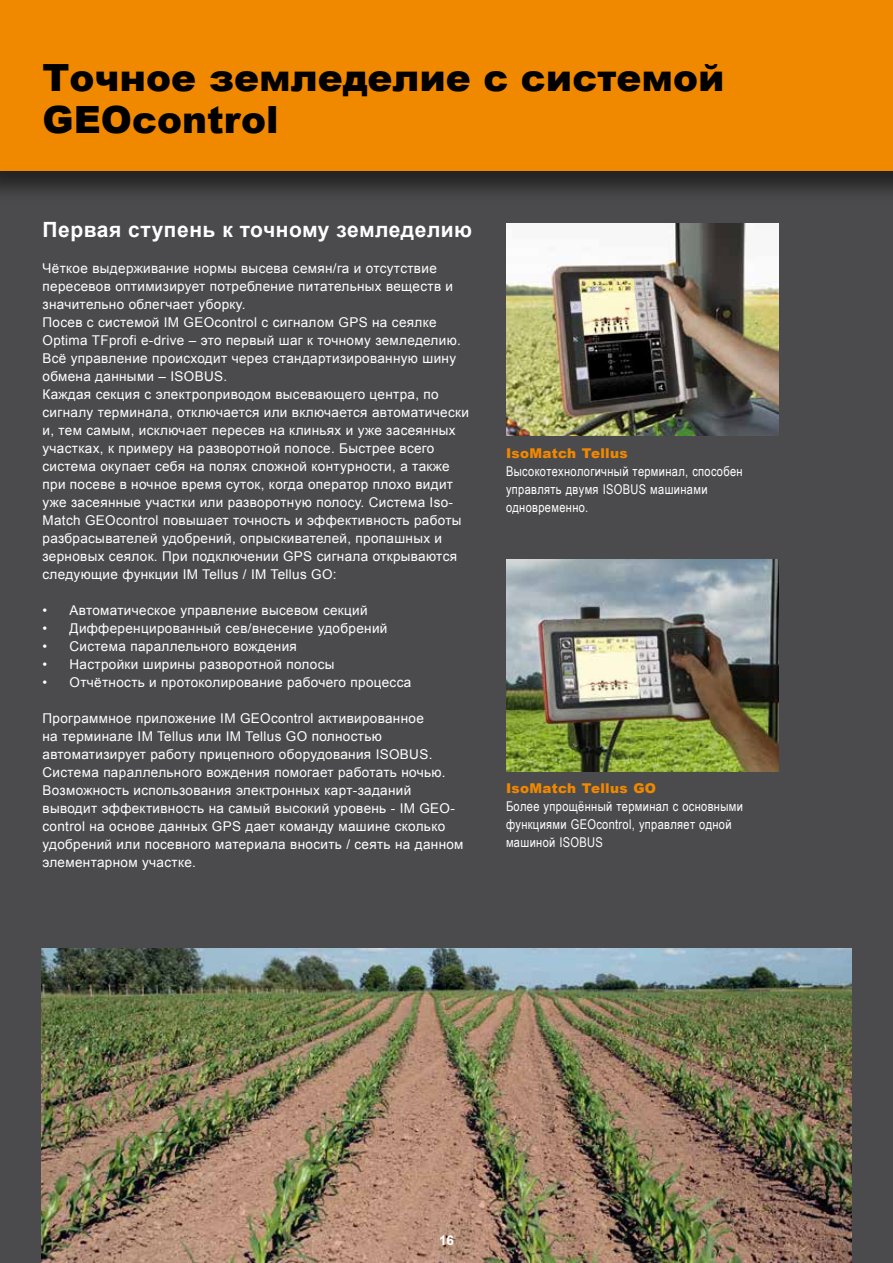
<style>
.page{position:relative;width:893px;height:1263px;background:#fff}
.page>*{position:absolute;margin:0;border:0;box-sizing:border-box;transform-origin:0 0}
.t1{font:900 37.5px/42px "Arial";color:#000}
.t2{font:700 21px "Arial";letter-spacing:.025em;color:#fff}
.t3{font:13.5px/18px "Arial";letter-spacing:.025em;color:#fff}
.t4{font:13.5px/18px "Arial Narrow";letter-spacing:.025em;color:#fff}
.t5{font:900 13.5px "Arial";letter-spacing:.025em;color:#f08800}
.t6{font:700 13.5px "Arial";color:#fff}
</style>
<div class="page">
<hr style="left:892px;top:151px;width:1px;height:1112px;background:#e4e1cd">
<div style="left:0;top:136px;width:892px;height:1127px;background:#4b4b4d"></div>
<div style="left:0;top:0;width:893px;height:204px;background:#000;opacity:.55"></div>
<div style="left:0;top:0;width:893px;height:170px;background:#f08800"></div>
<img style="left:42px;top:948px;width:810px;height:315px">
<img style="left:506px;top:559px;width:272px;height:213px">
<img style="left:506px;top:223px;width:272px;height:213px">
<h1 class="t1" style="left:43px;top:55px;width:684px">Точное земледелие с системой<br>GEOcontrol</h1>
<h2 class="t2" style="left:43px;top:216px;width:431px">Первая ступень к точному земледелию</h2>
<p class="t3" style="left:43px;top:259px;width:428px">Чёткое выдерживание нормы высева семян/га и отсутствие пересевов оптимизирует потребление питательных веществ и значительно облегчает уборку.<br>Посев с системой IM GEOcontrol с сигналом GPS на сеялке Optima TFprofi e-drive – это первый шаг к точному земледелию.<br>Всё управление происходит через стандартизированную шину обмена данными – ISOBUS.<br>Каждая секция с электроприводом высевающего центра, по сигналу терминала, отключается или включается автоматически и, тем самым, исключает пересев на клиньях и уже засеянных участках, к примеру на разворотной полосе. Быстрее всего система окупает себя на полях сложной контурности, а также при посеве в ночное время суток, когда оператор плохо видит уже засеянные участки или разворотную полосу. Система Iso-Match GEOcontrol повышает точность и эффективность работы разбрасывателей удобрений, опрыскивателей, пропашных и зерновых сеялок. При подключении GPS сигнала открываются следующие функции IM Tellus / IM Tellus GO:</p>
<p class="t3" style="left:43px;top:601px;width:327px">• Автоматическое управление высевом секций</p>
<p class="t3" style="left:43px;top:619px;width:346px">• Дифференцированный сев/внесение удобрений</p>
<p class="t3" style="left:43px;top:637px;width:256px">• Система параллельного вождения</p>
<p class="t3" style="left:43px;top:655px;width:294px">• Настройки ширины разворотной полосы</p>
<p class="t3" style="left:43px;top:673px;width:370px">• Отчётность и протоколирование рабочего процесса</p>
<p class="t3" style="left:43px;top:709px;width:423px">Программное приложение IM GEOcontrol активированное<br>на терминале IM Tellus или IM Tellus GO полностью автоматизирует работу прицепного оборудования ISOBUS.<br>Система параллельного вождения помогает работать ночью.<br>Возможность использования электронных карт-заданий выводит эффективность на самый высокий уровень - IM GEO&shy;control на основе данных GPS дает команду машине сколько удобрений или посевного материала вносить / сеять на данном элементарном участке.</p>
<p class="t5" style="left:506px;top:443px;width:123px">IsoMatch Tellus</p>
<p class="t4" style="left:506px;top:462px;width:238px">Высокотехнологичный терминал, способен управлять двумя ISOBUS машинами одновременно.</p>
<p class="t5" style="left:506px;top:778px;width:152px">IsoMatch Tellus GO</p>
<p class="t4" style="left:506px;top:796px;width:239px">Более упрощённый терминал с основными функциями GEOcontrol, управляет одной машиной ISOBUS</p>
<p class="t6" style="left:439px;top:1231px;width:16px">16</p>
</div>
